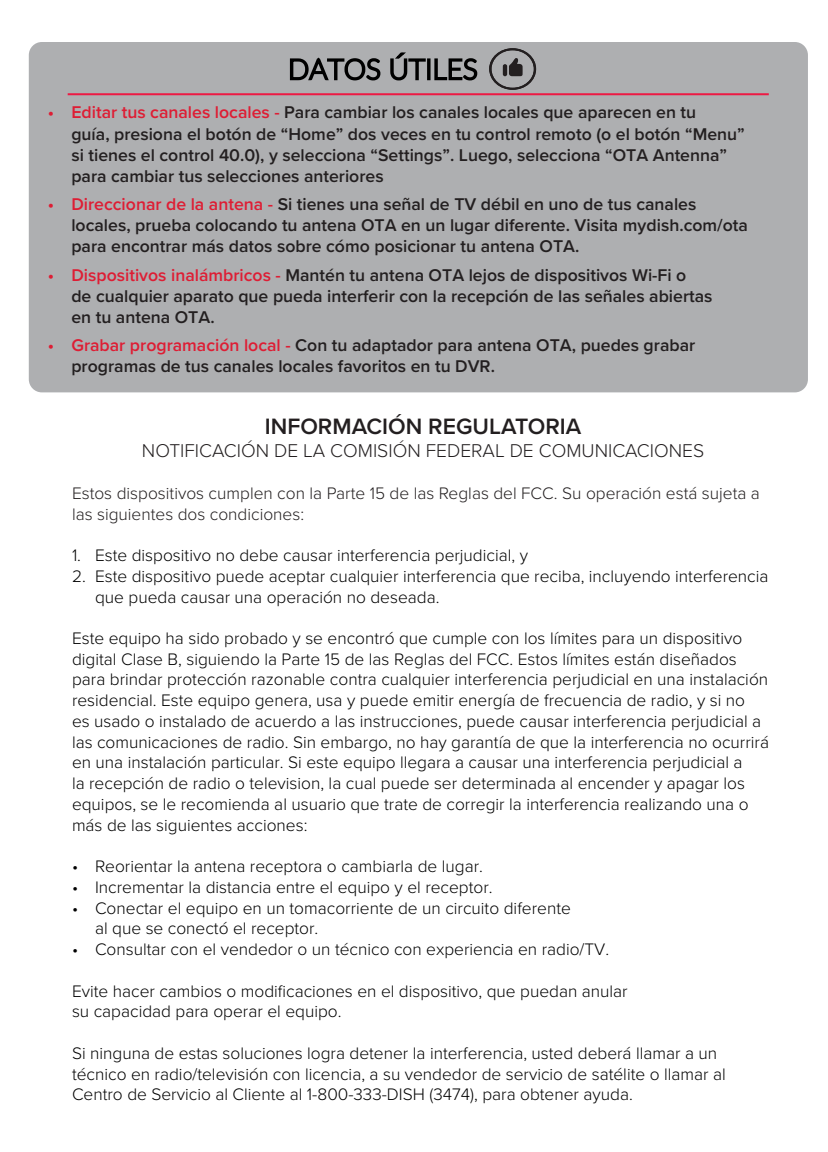
<style>
.page{position:relative;width:828px;height:1152px;background:#fff}
.page>*{position:absolute;margin:0;border:0;box-sizing:border-box;transform-origin:0 0}
.t1{font:600 23px "Proxima Nova";color:#231f20}
.t2{font:300 19.2px "Proxima Nova";color:#231f20}
.t3{font:600 17.6px/21.2px "Proxima Nova";color:#231f20}
.t4{font:300 17.2px/20.8px "Proxima Nova";color:#000}
.t5{font:300 17.2px/20.8px "Proxima Nova";color:#231f20}
.s1{color:#de1d34}
</style>
<div class="page">
<div style="left:29px;top:42px;width:779px;height:350px;background:#aeafb1;border-radius:13px"></div>
<svg style="left:490px;top:48px;width:46px;height:42px"></svg>
<hr style="left:68px;top:93px;width:701px;height:2px;background:#ed1943">
<svg style="left:289px;top:57px;width:92px;height:24px"></svg>
<svg style="left:390px;top:52px;width:36px;height:29px"></svg>
<div style="left:427px;top:58px;width:4px;height:22px;border:2px solid #000"></div>
<svg style="left:434px;top:58px;width:44px;height:23px"></svg>
<p class="t3" style="left:71px;top:101px;width:675px;text-indent:-24px"><span class="s1">• Editar tus canales locales -</span> Para cambiar los canales locales que aparecen en tu<br>guía, presiona el botón de “Home” dos veces en tu control remoto (o el botón “Menu” si tienes el control 40.0), y selecciona “Settings”. Luego, selecciona “OTA Antenna” para cambiar tus selecciones anteriores</p>
<p class="t3" style="left:71px;top:193px;width:678px;text-indent:-24px"><span class="s1">• Direccionar de la antena -</span> Si tienes una señal de TV débil en uno de tus canales locales, prueba colocando tu antena OTA en un lugar diferente. Visita mydish.com/ota para encontrar más datos sobre cómo posicionar tu antena OTA.</p>
<p class="t3" style="left:71px;top:264px;width:643px;text-indent:-24px"><span class="s1">• Dispositivos inalámbricos -</span> Mantén tu antena OTA lejos de dispositivos Wi-Fi o<br>de cualquier aparato que pueda interferir con la recepción de las señales abiertas en tu antena OTA.</p>
<p class="t3" style="left:71px;top:334px;width:625px;text-indent:-24px"><span class="s1">• Grabar programación local -</span> Con tu adaptador para antena OTA, puedes grabar programas de tus canales locales favoritos en tu DVR.</p>
<h1 class="t1" style="left:265px;top:409px;width:318px">INFORMACIÓN REGULATORIA</h1>
<p class="t2" style="left:142px;top:437px;width:564px">NOTIFICACIÓN DE LA COMISIÓN FEDERAL DE COMUNICACIONES</p>
<p class="t5" style="left:72px;top:482px;width:689px">Estos dispositivos cumplen con la Parte 15 de las Reglas del FCC. Su operación está sujeta a las siguientes dos condiciones:</p>
<p class="t4" style="left:72px;top:544px;width:458px">1. Este dispositivo no debe causar interferencia perjudicial, y</p>
<p class="t4" style="left:95px;top:565px;width:675px;text-indent:-23px">2. Este dispositivo puede aceptar cualquier interferencia que reciba, incluyendo interferencia que pueda causar una operación no deseada.</p>
<p class="t4" style="left:72px;top:627px;width:699px">Este equipo ha sido probado y se encontró que cumple con los límites para un dispositivo digital Clase B, siguiendo la Parte 15 de las Reglas del FCC. Estos límites están diseñados para brindar protección razonable contra cualquier interferencia perjudicial en una instalación residencial. Este equipo genera, usa y puede emitir energía de frecuencia de radio, y si no<br>es usado o instalado de acuerdo a las instrucciones, puede causar interferencia perjudicial a las comunicaciones de radio. Sin embargo, no hay garantía de que la interferencia no ocurrirá en una instalación particular. Si este equipo llegara a causar una interferencia perjudicial a<br>la recepción de radio o television, la cual puede ser determinada al encender y apagar los equipos, se le recomienda al usuario que trate de corregir la interferencia realizando una o más de las siguientes acciones:</p>
<p class="t4" style="left:72px;top:855px;width:413px">• Reorientar la antena receptora o cambiarla de lugar.</p>
<p class="t4" style="left:72px;top:876px;width:422px">• Incrementar la distancia entre el equipo y el receptor.</p>
<p class="t4" style="left:95px;top:897px;width:477px;text-indent:-23px">• Conectar el equipo en un tomacorriente de un circuito diferente al que se conectó el receptor.</p>
<p class="t4" style="left:72px;top:938px;width:539px">• Consultar con el vendedor o un técnico con experiencia en radio/TV.</p>
<p class="t4" style="left:72px;top:980px;width:557px">Evite hacer cambios o modificaciones en el dispositivo, que puedan anular su capacidad para operar el equipo.</p>
<p class="t4" style="left:72px;top:1042px;width:655px">Si ninguna de estas soluciones logra detener la interferencia, usted deberá llamar a un técnico en radio/televisión con licencia, a su vendedor de servicio de satélite o llamar al<br>Centro de Servicio al Cliente al 1-800-333-DISH (3474), para obtener ayuda.</p>
</div>
